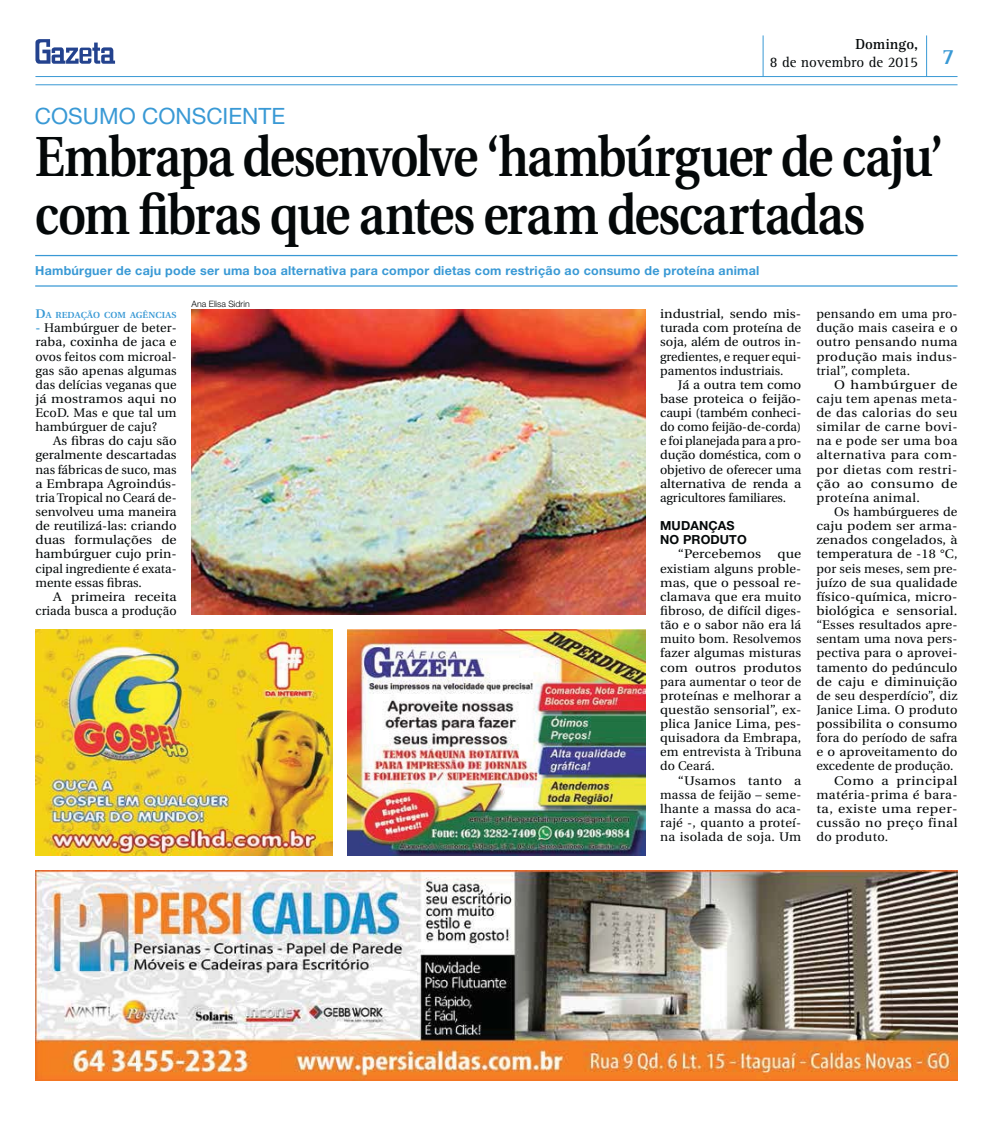
<style>
.page{position:relative;width:993px;height:1124px;background:#fff}
.page>*{position:absolute;margin:0;border:0;box-sizing:border-box;transform-origin:0 0}
.t1{font:600 56.38px/58.9px "Utopia";letter-spacing:-.03em;color:#040809;scale:.86 1}
.t2{font:22.5px "Helvetica Neue";color:#3999d5}
.t3{font:15px/18px "Rotis Serif";color:#040809}
.t4{font:12.5px/14.1px "Utopia";letter-spacing:.01em;color:#040809;text-align:justify;scale:1.1 1}
.t5{font:12.5px/14.1px "Utopia";letter-spacing:.01em;color:#040809;text-align:justify}
.t6{font:12.5px/14.1px "Utopia";letter-spacing:.01em;color:#040809;text-align:justify;scale:1.05 1}
.t7{font:12.5px/14.1px "Utopia";letter-spacing:.01em;color:#040809;text-align:justify;scale:1.08 1}
.t8{font:12.5px/14.1px "Utopia";letter-spacing:.01em;color:#040809;text-align:justify;scale:1.14 1}
.t9{font:700 12.5px "Helvetica Neue";letter-spacing:.02em;color:#3999d5}
.t10{font:12.5px "Utopia";letter-spacing:.01em;color:#040809;scale:1.07 1}
.t11{font:12.5px "Utopia";letter-spacing:.03em;color:#040809;scale:1.12 1}
.t12{font:12.5px "Utopia";letter-spacing:.01em;color:#040809;scale:1.09 1}
.t13{font:12.5px "Utopia";letter-spacing:.01em;color:#040809;scale:1.06 1}
.t14{font:12.5px "Utopia";letter-spacing:.01em;color:#040809;scale:1.04 1}
.t15{font:12.5px "Utopia";letter-spacing:.03em;color:#040809;scale:1.05 1}
.t16{font:12.5px "Utopia";letter-spacing:.03em;color:#040809;scale:1.09 1}
.t17{font:700 12.5px/14.1px "Helvetica Neue";letter-spacing:.01em;color:#040809}
.t18{font:12.5px "Utopia";letter-spacing:.03em;color:#040809}
.t19{font:600 8.75px "Utopia";letter-spacing:.015em;color:#3999d5;scale:1.04 1}
.t20{font:300 8.75px "Helvetica Neue";color:#040809}
.s1{font-weight:700}
.s2{font-size:12.5px}
.s3{font-weight:600;color:#3999d5}
</style>
<div class="page">
<hr style="left:35px;top:84px;width:922px;height:1px;background:#3999d5">
<hr style="left:35px;top:76px;width:922px;height:1px;background:#3999d5">
<hr style="left:925px;top:35px;width:1px;height:41px;background:#3999d5">
<hr style="left:762px;top:35px;width:1px;height:42px;background:#3999d5">
<svg style="left:35px;top:39px;width:80px;height:25px"></svg>
<img style="left:35px;top:870px;width:922px;height:210px">
<img style="left:348px;top:629px;width:297px;height:226px">
<img style="left:35px;top:629px;width:298px;height:226px">
<hr style="left:35px;top:255px;width:922px;height:1px;background:#3999d5">
<hr style="left:35px;top:285px;width:922px;height:1px;background:#3999d5">
<img style="left:191px;top:309px;width:454px;height:305px">
<p class="t3" style="left:769px;top:37px;width:186px;text-indent:86px"><span class="s1">Domingo,<br></span>8 de novembro de 2015 <sup>7</sup></p>
<h2 class="t2" style="left:35px;top:108px;width:252px">COSUMO CONSCIENTE</h2>
<h1 class="t1" style="left:35px;top:132px;width:1057px">Embrapa desenvolve ‘hambúrguer de caju’ com fibras que antes eram descartadas</h1>
<p class="t9" style="left:35px;top:266px;width:725px">Hambúrguer de caju pode ser uma boa alternativa para compor dietas com restrição ao consumo de proteína animal</p>
<p class="t19" style="left:35px;top:312px;width:137px"><span class="s2">D</span>A REDAÇÃO COM AGÊNCIAS</p>
<p class="t5" style="left:35px;top:322px;width:143px"><span class="s3">-</span> Hambúrguer de beter&shy;raba, coxinha de jaca e ovos feitos com microal&shy;gas são apenas algumas das delícias veganas que já mostramos aqui no EcoD. Mas e que tal um hambúrguer de caju?</p>
<p class="t6" style="left:35px;top:435px;width:136px;text-indent:18px">As fibras do caju são geralmente descartadas nas fábricas de suco, mas a Embrapa Agroindús&shy;tria Tropical no Ceará de&shy;senvolveu uma maneira de reutilizá-las: criando duas formulações de hambúrguer cujo prin&shy;cipal ingrediente é exata&shy;mente essas fibras.</p>
<p class="t4" style="left:35px;top:590px;width:130px;text-align:right">A primeira receita criada busca a produção</p>
<p class="t20" style="left:191px;top:300px;width:60px">Ana Elisa Sidrin</p>
<p class="t4" style="left:660px;top:308px;width:130px">industrial, sendo mis&shy;turada com proteína de soja, além de outros in&shy;gredientes, e requer equi&shy;pamentos industriais.</p>
<p class="t7" style="left:660px;top:378px;width:132px;text-indent:18px">Já a outra tem como base proteica o feijão&shy;caupi (também conheci&shy;do como feijão-de-corda) e foi planejada para a pro&shy;dução doméstica, com o objetivo de oferecer uma alternativa de renda a agricultores familiares.</p>
<p class="t17" style="left:660px;top:519px;width:88px">MUDANÇAS<br>NO PRODUTO</p>
<p class="t4" style="left:677px;top:548px;width:77px">“Percebemos</p>
<p class="t5" style="left:816px;top:308px;width:143px">pensando em uma pro&shy;dução mais caseira e o outro pensando numa produção mais indus&shy;trial”, completa.</p>
<p class="t8" style="left:816px;top:378px;width:125px;text-indent:18px">O hambúrguer de caju tem apenas meta&shy;de das calorias do seu similar de carne bovi&shy;na e pode ser uma boa alternativa para com&shy;por dietas com restri&shy;ção ao consumo de proteína animal.</p>
<p class="t5" style="left:833px;top:505px;width:125px">Os hambúrgueres de</p>
<p class="t4" style="left:816px;top:520px;width:130px">caju podem ser arma-</p>
<p class="t7" style="left:816px;top:534px;width:132px">zenados congelados, à</p>
<p class="t13" style="left:816px;top:549px;width:135px">temperatura de -18 °C,</p>
<p class="t5" style="left:816px;top:562px;width:143px">por seis meses, sem pre-</p>
<p class="t10" style="left:816px;top:577px;width:133px">juízo de sua qualidade</p>
<p class="t12" style="left:816px;top:591px;width:131px">físico-química, micro-</p>
<p class="t4" style="left:816px;top:604px;width:130px">biológica e sensorial.</p>
<p class="t6" style="left:816px;top:618px;width:136px">“Esses resultados apre-</p>
<p class="t5" style="left:816px;top:633px;width:143px">sentam uma nova pers-</p>
<p class="t6" style="left:816px;top:647px;width:136px">pectiva para o aprovei-</p>
<p class="t6" style="left:816px;top:661px;width:136px">tamento do pedúnculo</p>
<p class="t4" style="left:816px;top:675px;width:130px">de caju e diminuição</p>
<p class="t5" style="left:816px;top:689px;width:143px">de seu desperdício”, diz</p>
<p class="t14" style="left:816px;top:704px;width:137px">Janice Lima. O produto</p>
<p class="t4" style="left:816px;top:717px;width:130px">possibilita o consumo</p>
<p class="t5" style="left:816px;top:731px;width:143px">fora do período de safra</p>
<p class="t10" style="left:816px;top:747px;width:133px">e o aproveitamento do</p>
<p class="t5" style="left:816px;top:760px;width:138px">excedente de produção.</p>
<p class="t11" style="left:833px;top:775px;width:112px">Como a principal</p>
<p class="t15" style="left:816px;top:789px;width:136px">matéria-prima é bara-</p>
<p class="t11" style="left:816px;top:803px;width:127px">ta, existe uma reper-</p>
<p class="t16" style="left:816px;top:817px;width:131px">cussão no preço final</p>
<p class="t18" style="left:816px;top:831px;width:73px">do produto.</p>
<p class="t4" style="left:660px;top:548px;width:130px;text-indent:117px">que existiam alguns proble&shy;mas, que o pessoal re&shy;clamava que era muito fibroso, de difícil diges&shy;tão e o sabor não era lá muito bom. Resolvemos fazer algumas misturas com outros produtos para aumentar o teor de proteínas e melhorar a questão sensorial”, ex&shy;plica Janice Lima, pes&shy;quisadora da Embrapa, em entrevista à Tribuna do Ceará.</p>
<p class="t4" style="left:660px;top:774px;width:130px;text-indent:18px">“Usamos tanto a massa de feijão – seme&shy;lhante a massa do aca&shy;rajé -, quanto a proteí&shy;na isolada de soja. Um</p>
</div>
